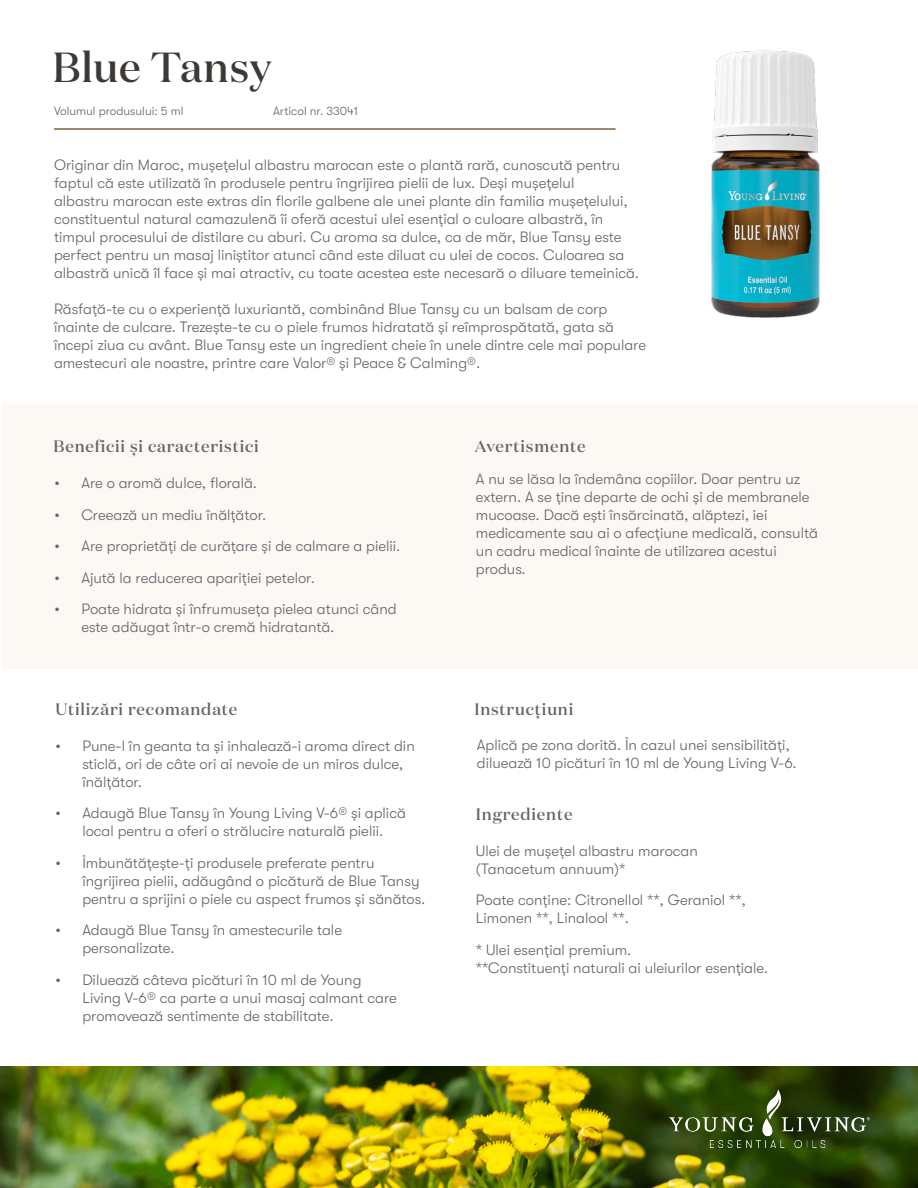
<style>
.page{position:relative;width:918px;height:1188px;background:#fff}
.page>*{position:absolute;margin:0;border:0;box-sizing:border-box;transform-origin:0 0}
.t1{font:500 42px "Domaine Display";letter-spacing:.02em;color:#3d3936}
.t2{font:500 16.5px "Domaine Display";letter-spacing:.05em;color:#61646a}
.t3{font:300 15px/18px "GT Walsheim Pro";color:#61646a}
.t4{font:300 12px "GT Walsheim Pro";color:#61646a}
</style>
<div class="page">
<img style="left:0;top:1067px;width:918px;height:121px">
<div style="left:2px;top:404px;width:916px;height:264px;background:#fcf8f4"></div>
<img style="left:669px;top:1090px;width:201px;height:58px">
<hr style="left:54px;top:128px;width:562px;height:2px;background:#80623b">
<img style="left:711px;top:50px;width:109px;height:268px">
<h1 class="t1" style="left:52px;top:40px;width:221px">Blue Tansy</h1>
<p class="t4" style="left:54px;top:104px;width:131px">Volumul produsului: 5 ml</p>
<p class="t4" style="left:273px;top:104px;width:87px">Articol nr. 33041</p>
<p class="t3" style="left:54px;top:156px;width:587px">Originar din Maroc, mușețelul albastru marocan este o plantă rară, cunoscută pentru faptul că este utilizată în produsele pentru îngrijirea pielii de lux. Deși mușețelul<br>albastru marocan este extras din florile galbene ale unei plante din familia mușețelului, constituentul natural camazulenă îi oferă acestui ulei esențial o culoare albastră, în timpul procesului de distilare cu aburi. Cu aroma sa dulce, ca de măr, Blue Tansy este perfect pentru un masaj liniștitor atunci când este diluat cu ulei de cocos. Culoarea sa albastră unică îl face și mai atractiv, cu toate acestea este necesară o diluare temeinică.</p>
<p class="t3" style="left:54px;top:300px;width:594px">Răsfață-te cu o experiență luxuriantă, combinând Blue Tansy cu un balsam de corp înainte de culcare. Trezește-te cu o piele frumos hidratată și reîmprospătată, gata să începi ziua cu avânt. Blue Tansy este un ingredient cheie în unele dintre cele mai populare amestecuri ale noastre, printre care Valor® și Peace &amp; Calming®.</p>
<p class="t2" style="left:53px;top:436px;width:207px">Beneficii și caracteristici</p>
<p class="t2" style="left:475px;top:436px;width:112px">Avertismente</p>
<p class="t3" style="left:54px;top:474px;width:204px">• Are o aromă dulce, florală.</p>
<p class="t3" style="left:54px;top:506px;width:214px">• Creează un mediu înălțător.</p>
<p class="t3" style="left:54px;top:537px;width:348px">• Are proprietăți de curățare și de calmare a pielii.</p>
<p class="t3" style="left:54px;top:569px;width:262px">• Ajută la reducerea apariției petelor.</p>
<p class="t3" style="left:81px;top:600px;width:317px;text-indent:-27px">• Poate hidrata și înfrumuseța pielea atunci când este adăugat într-o cremă hidratantă.</p>
<p class="t2" style="left:55px;top:699px;width:184px">Utilizări recomandate</p>
<p class="t3" style="left:82px;top:737px;width:334px;text-indent:-27px">• Pune-l în geanta ta și inhalează-i aroma direct din sticlă, ori de câte ori ai nevoie de un miros dulce, înălțător.</p>
<p class="t3" style="left:55px;top:804px;width:352px;text-align:center">• Adaugă Blue Tansy în Young Living V-6® și aplică local pentru a oferi o strălucire naturală pielii.</p>
<p class="t3" style="left:82px;top:854px;width:345px;text-indent:-27px">• Îmbunătățește-ți produsele preferate pentru îngrijirea pielii, adăugând o picătură de Blue Tansy pentru a sprijini o piele cu aspect frumos și sănătos.</p>
<p class="t3" style="left:82px;top:921px;width:261px;text-indent:-27px">• Adaugă Blue Tansy în amestecurile tale personalizate.</p>
<p class="t3" style="left:82px;top:971px;width:316px;text-indent:-27px">• Diluează câteva picături în 10 ml de Young<br>Living V-6® ca parte a unui masaj calmant care promovează sentimente de stabilitate.</p>
<p class="t3" style="left:476px;top:470px;width:344px">A nu se lăsa la îndemâna copiilor. Doar pentru uz extern. A se ține departe de ochi și de membranele mucoase. Dacă ești însărcinată, alăptezi, iei medicamente sau ai o afecțiune medicală, consultă un cadru medical înainte de utilizarea acestui produs.</p>
<p class="t2" style="left:474px;top:699px;width:100px">Instrucțiuni</p>
<p class="t3" style="left:477px;top:736px;width:321px">Aplică pe zona dorită. În cazul unei sensibilități, diluează 10 picături în 10 ml de Young Living V-6.</p>
<p class="t2" style="left:476px;top:804px;width:98px">Ingrediente</p>
<p class="t3" style="left:476px;top:842px;width:223px">Ulei de mușețel albastru marocan (Tanacetum annuum)*</p>
<p class="t3" style="left:476px;top:891px;width:272px">Poate conține: Citronellol **, Geraniol **,<br>Limonen **, Linalool **.</p>
<p class="t3" style="left:476px;top:941px;width:294px">* Ulei esențial premium.<br>**Constituenți naturali ai uleiurilor esențiale.</p>
</div>
